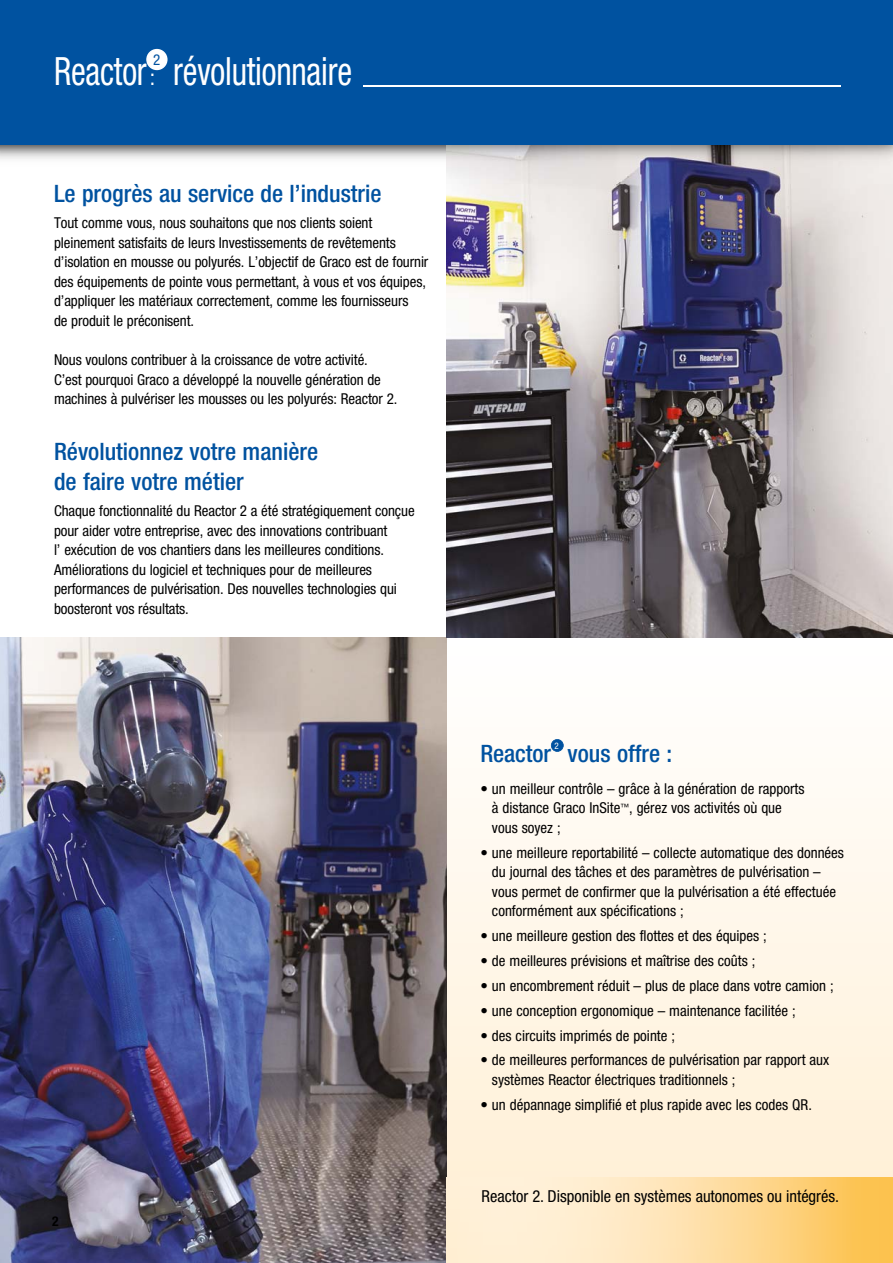
<style>
.page{position:relative;width:893px;height:1263px;background:#fff}
.page>*{position:absolute;margin:0;border:0;box-sizing:border-box;transform-origin:0 0}
.t1{font:condensed 39px "Helvetica Neue LT Std";letter-spacing:-.005em;color:#fff;scale:.85 1}
.t2{font:500 condensed 24px/30px "Helvetica Neue LT Std";color:#0052a0}
.t3{font:condensed 16.5px "Helvetica Neue LT Std";color:#000}
.t4{font:condensed 15px/19.5px "Helvetica Neue LT Std";letter-spacing:-.005em;color:#000}
.t5{font:condensed 15px "Helvetica Neue LT Std";color:#0052a0}
.t6{font:700 condensed 13.5px "Helvetica Neue LT Std";color:#000}
.t7{font:condensed 9px "Helvetica Neue LT Std";color:#fff}
.s1{font-size:22.5px}
</style>
<div class="page">
<svg style="left:446px;top:638px;width:447px;height:540px"></svg>
<img style="left:0;top:638px;width:446px;height:625px">
<img style="left:446px;top:183px;width:447px;height:455px">
<img style="left:0;top:145px;width:893px;height:38px">
<div style="left:0;top:0;width:893px;height:145px;background:#0052a0"></div>
<img style="left:446px;top:1178px;width:447px;height:85px">
<hr style="left:363px;top:85px;width:478px;height:2px;background:#fff">
<svg style="left:551px;top:739px;width:13px;height:13px"></svg>
<svg style="left:146px;top:49px;width:22px;height:21px"></svg>
<p class="t5" style="left:153px;top:54px;width:9px">2</p>
<h1 class="t1" style="left:54px;top:58px;width:352px">Reactor <span class="s1">:</span> révolutionnaire</h1>
<h2 class="t2" style="left:54px;top:181px;width:329px">Le progrès au service de l’industrie</h2>
<p class="t4" style="left:54px;top:215px;width:376px">Tout comme vous, nous souhaitons que nos clients soient pleinement satisfaits de leurs Investissements de revêtements d’isolation en mousse ou polyurés. L’objectif de Graco est de fournir des équipements de pointe vous permettant, à vous et vos équipes, d’appliquer les matériaux correctement, comme les fournisseurs<br>de produit le préconisent.</p>
<p class="t4" style="left:54px;top:352px;width:345px">Nous voulons contribuer à la croissance de votre activité.<br>C’est pourquoi Graco a développé la nouvelle génération de machines à pulvériser les mousses ou les polyurés: Reactor 2.</p>
<h2 class="t2" style="left:54px;top:440px;width:266px">Révolutionnez votre manière de faire votre métier</h2>
<p class="t4" style="left:54px;top:503px;width:362px">Chaque fonctionnalité du Reactor 2 a été stratégiquement conçue pour aider votre entreprise, avec des innovations contribuant<br>l’ exécution de vos chantiers dans les meilleures conditions.<br>Améliorations du logiciel et techniques pour de meilleures performances de pulvérisation. Des nouvelles technologies qui boosteront vos résultats.</p>
<p class="t6" style="left:52px;top:1216px;width:8px">2</p>
<h2 class="t2" style="left:480px;top:741px;width:72px">Reactor</h2>
<p class="t7" style="left:555px;top:742px;width:6px">2</p>
<h2 class="t2" style="left:568px;top:741px;width:106px">vous offre :</h2>
<p class="t4" style="left:492px;top:780px;width:314px;text-indent:-11px">• un meilleur contrôle – grâce à la génération de rapports à distance Graco InSite<sup>™</sup>, gérez vos activités où que vous soyez ;</p>
<p class="t4" style="left:492px;top:844px;width:354px;text-indent:-11px">• une meilleure reportabilité – collecte automatique des données du journal des tâches et des paramètres de pulvérisation – vous permet de confirmer que la pulvérisation a été effectuée conformément aux spécifications ;</p>
<p class="t4" style="left:480px;top:928px;width:288px">• une meilleure gestion des flottes et des équipes ;</p>
<p class="t4" style="left:480px;top:952px;width:276px">• de meilleures prévisions et maîtrise des coûts ;</p>
<p class="t4" style="left:480px;top:977px;width:355px">• un encombrement réduit – plus de place dans votre camion ;</p>
<p class="t4" style="left:480px;top:1002px;width:317px">• une conception ergonomique – maintenance facilitée ;</p>
<p class="t4" style="left:480px;top:1027px;width:196px">• des circuits imprimés de pointe ;</p>
<p class="t4" style="left:492px;top:1052px;width:339px;text-indent:-11px">• de meilleures performances de pulvérisation par rapport aux systèmes Reactor électriques traditionnels ;</p>
<p class="t4" style="left:480px;top:1096px;width:333px">• un dépannage simplifié et plus rapide avec les codes QR.</p>
<p class="t3" style="left:482px;top:1191px;width:359px">Reactor 2. Disponible en systèmes autonomes ou intégrés.</p>
</div>
